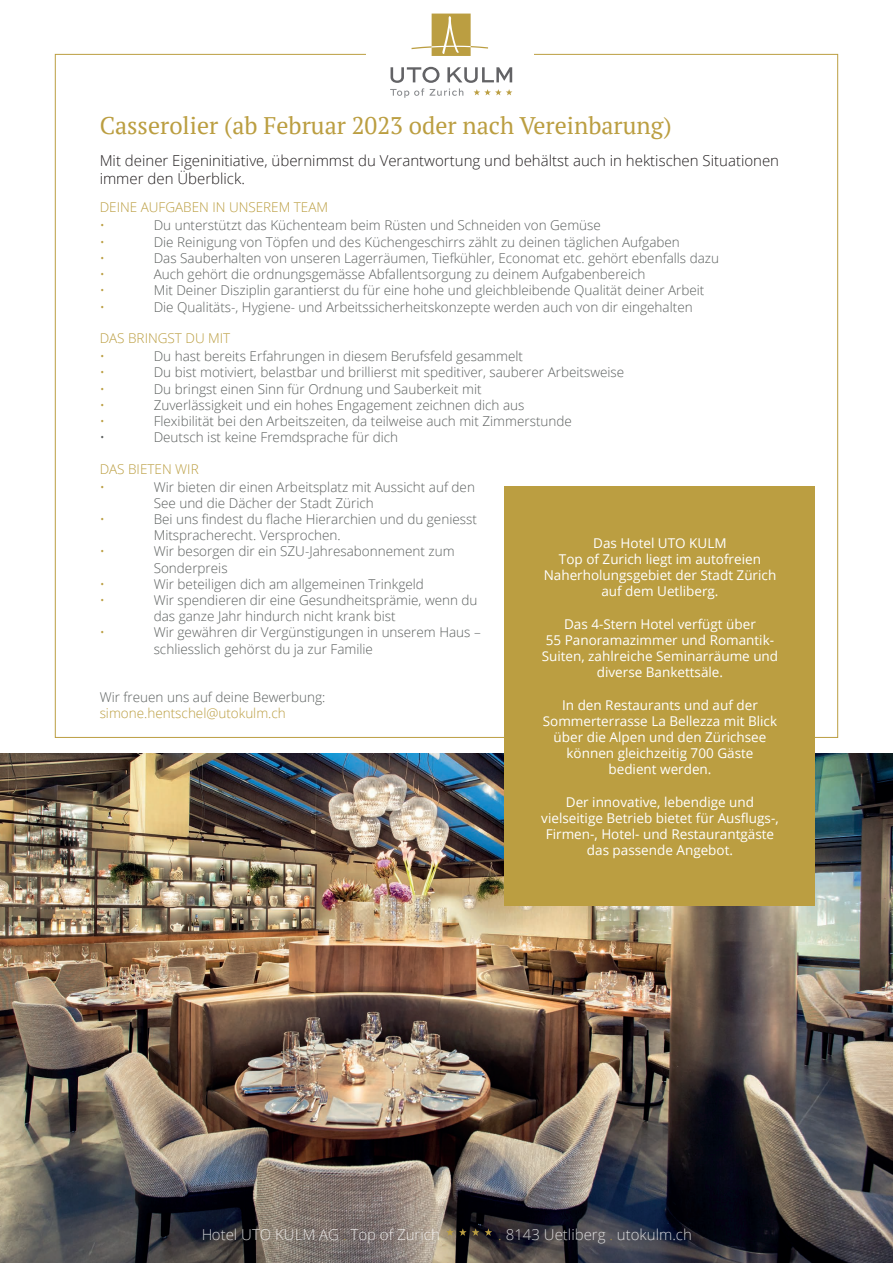
<style>
.page{position:relative;width:893px;height:1263px;background:#fff}
.page>*{position:absolute;margin:0;border:0;box-sizing:border-box;transform-origin:0 0}
.t1{font:24px "PT Serif";color:#bb9e41}
.t2{font:300 15px/18px "Open Sans";color:#231f20}
.t3{font:300 15px "Open Sans";color:#fff}
.t4{font:300 13.5px/16.2px "Open Sans";color:#5b5f5e}
.t5{font:13.5px/16.2px "Open Sans";color:#fff;text-align:center}
.t6{font:300 13.5px "Open Sans";color:#bb9e41}
.s1{color:#bb9e41}
</style>
<div class="page">
<img style="left:0;top:754px;width:893px;height:509px">
<svg style="left:446px;top:1228px;width:33px;height:8px"></svg>
<svg style="left:485px;top:1228px;width:7px;height:8px"></svg>
<div style="left:505px;top:486px;width:310px;height:420px;background:#bb9e41"></div>
<svg style="left:412px;top:14px;width:76px;height:42px"></svg>
<svg style="left:390px;top:67px;width:122px;height:31px"></svg>
<h1 class="t1" style="left:100px;top:110px;width:573px">Casserolier (ab Februar 2023 oder nach Vereinbarung)</h1>
<p class="t2" style="left:100px;top:151px;width:681px">Mit deiner Eigeninitiative, übernimmst du Verantwortung und behältst auch in hektischen Situationen immer den Überblick.</p>
<p class="t6" style="left:100px;top:198px;width:230px">DEINE AUFGABEN IN UNSEREM TEAM</p>
<p class="t6" style="left:100px;top:216px;width:7px">•</p>
<p class="t4" style="left:154px;top:217px;width:449px">Du unterstützt das Küchenteam beim Rüsten und Schneiden von Gemüse</p>
<p class="t6" style="left:100px;top:233px;width:7px">•</p>
<p class="t4" style="left:154px;top:233px;width:528px">Die Reinigung von Töpfen und des Küchengeschirrs zählt zu deinen täglichen Aufgaben</p>
<p class="t6" style="left:100px;top:249px;width:7px">•</p>
<p class="t4" style="left:154px;top:250px;width:567px">Das Sauberhalten von unseren Lagerräumen, Tiefkühler, Economat etc. gehört ebenfalls dazu</p>
<p class="t6" style="left:100px;top:265px;width:7px">•</p>
<p class="t4" style="left:154px;top:266px;width:493px">Auch gehört die ordnungsgemässe Abfallentsorgung zu deinem Aufgabenbereich</p>
<p class="t6" style="left:100px;top:281px;width:7px">•</p>
<p class="t4" style="left:154px;top:282px;width:552px">Mit Deiner Disziplin garantierst du für eine hohe und gleichbleibende Qualität deiner Arbeit</p>
<p class="t6" style="left:100px;top:297px;width:7px">•</p>
<p class="t4" style="left:154px;top:298px;width:540px">Die Qualitäts-, Hygiene- und Arbeitssicherheitskonzepte werden auch von dir eingehalten</p>
<p class="t6" style="left:100px;top:329px;width:132px">DAS BRINGST DU MIT</p>
<p class="t6" style="left:100px;top:347px;width:7px">•</p>
<p class="t4" style="left:154px;top:348px;width:371px">Du hast bereits Erfahrungen in diesem Berufsfeld gesammelt</p>
<p class="t6" style="left:100px;top:363px;width:7px">•</p>
<p class="t4" style="left:154px;top:364px;width:472px">Du bist motiviert, belastbar und brillierst mit speditiver, sauberer Arbeitsweise</p>
<p class="t6" style="left:100px;top:379px;width:7px">•</p>
<p class="t4" style="left:154px;top:380px;width:329px">Du bringst einen Sinn für Ordnung und Sauberkeit mit</p>
<p class="t6" style="left:100px;top:396px;width:7px">•</p>
<p class="t4" style="left:154px;top:396px;width:372px">Zuverlässigkeit und ein hohes Engagement zeichnen dich aus</p>
<p class="t6" style="left:100px;top:412px;width:7px">•</p>
<p class="t4" style="left:154px;top:413px;width:420px">Flexibilität bei den Arbeitszeiten, da teilweise auch mit Zimmerstunde</p>
<p class="t4" style="left:100px;top:429px;width:7px">•</p>
<p class="t4" style="left:154px;top:429px;width:246px">Deutsch ist keine Fremdsprache für dich</p>
<p class="t6" style="left:100px;top:459px;width:101px">DAS BIETEN WIR</p>
<p class="t6" style="left:100px;top:477px;width:7px">•</p>
<p class="t4" style="left:154px;top:478px;width:323px">Wir bieten dir einen Arbeitsplatz mit Aussicht auf den<br>See und die Dächer der Stadt Zürich</p>
<p class="t6" style="left:100px;top:510px;width:7px">•</p>
<p class="t4" style="left:154px;top:511px;width:325px">Bei uns findest du flache Hierarchien und du geniesst<br>Mitspracherecht. Versprochen.</p>
<p class="t6" style="left:100px;top:542px;width:7px">•</p>
<p class="t4" style="left:154px;top:543px;width:302px">Wir besorgen dir ein SZU-Jahresabonnement zum<br>Sonderpreis</p>
<p class="t6" style="left:100px;top:575px;width:7px">•</p>
<p class="t4" style="left:154px;top:575px;width:272px">Wir beteiligen dich am allgemeinen Trinkgeld</p>
<p class="t6" style="left:100px;top:591px;width:7px">•</p>
<p class="t4" style="left:154px;top:592px;width:325px">Wir spendieren dir eine Gesundheitsprämie, wenn du das ganze Jahr hindurch nicht krank bist</p>
<p class="t6" style="left:100px;top:623px;width:7px">•</p>
<p class="t4" style="left:154px;top:624px;width:329px">Wir gewähren dir Vergünstigungen in unserem Haus – schliesslich gehörst du ja zur Familie</p>
<p class="t4" style="left:100px;top:688px;width:227px">Wir freuen uns auf deine Bewerbung:</p>
<p class="t6" style="left:100px;top:704px;width:188px">simone.hentschel@utokulm.ch</p>
<p class="t5" style="left:544px;top:534px;width:234px">Das Hotel UTO KULM<br>Top of Zurich liegt im autofreien<br>Naherholungsgebiet der Stadt Zürich auf dem Uetliberg.</p>
<p class="t5" style="left:542px;top:615px;width:238px">Das 4-Stern Hotel verfügt über<br>55 Panoramazimmer und Romantik-<br>Suiten, zahlreiche Seminarräume und diverse Bankettsäle.</p>
<p class="t5" style="left:543px;top:696px;width:236px">In den Restaurants und auf der<br>Sommerterrasse La Bellezza mit Blick über die Alpen und den Zürichsee können gleichzeitig 700 Gäste bedient werden.</p>
<p class="t5" style="left:541px;top:793px;width:239px">Der innovative, lebendige und vielseitige Betrieb bietet für Ausflugs-, Firmen-, Hotel- und Restaurantgäste das passende Angebot.</p>
<p class="t3" style="left:201px;top:1224px;width:240px">Hotel UTO KULM AG <span class="s1">.</span> Top of Zurich</p>
<p class="t3" style="left:498px;top:1224px;width:195px"><span class="s1">.</span> 8143 Uetliberg <span class="s1">.</span> utokulm.ch</p>
</div>
